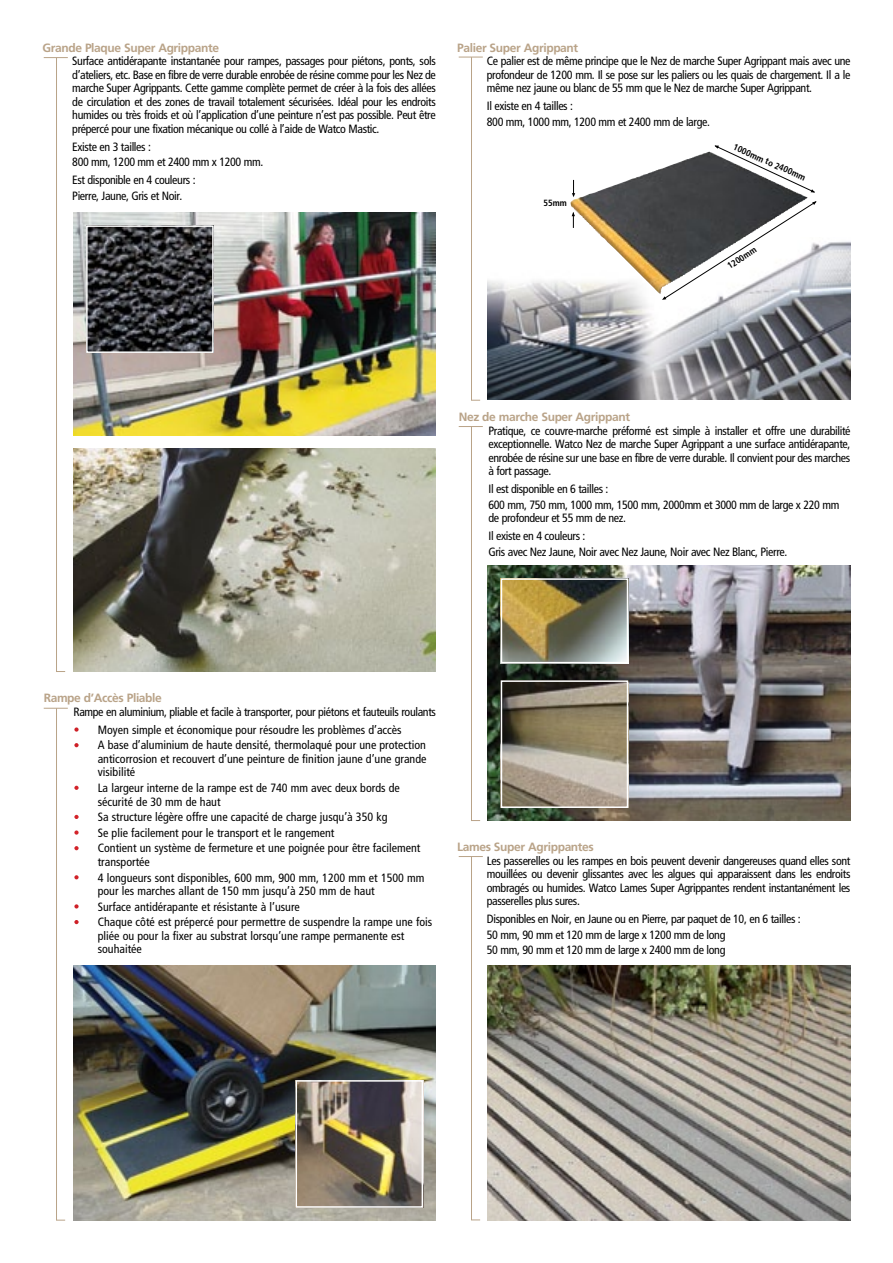
<style>
.page{position:relative;width:893px;height:1263px;background:#fff}
.page>*{position:absolute;margin:0;border:0;box-sizing:border-box;transform-origin:0 0}
.t1{font:condensed 12px/13.5px "Frutiger";letter-spacing:-.03em;color:#000}
.t2{font:condensed 12px/13.5px "Frutiger";color:#000}
.t3{font:700 12px "Frutiger";letter-spacing:-.03em;color:#b9a388}
.t4{font:700 condensed 9px "Frutiger";color:#000}
.s1{color:#fff}
</style>
<div class="page">
<svg style="left:459px;top:57px;width:24px;height:344px"></svg>
<svg style="left:459px;top:426px;width:24px;height:395px"></svg>
<svg style="left:459px;top:856px;width:24px;height:364px"></svg>
<svg style="left:44px;top:708px;width:24px;height:512px"></svg>
<svg style="left:44px;top:57px;width:24px;height:615px"></svg>
<img style="left:488px;top:566px;width:362px;height:255px">
<img style="left:504px;top:581px;width:121px;height:79px">
<div style="left:501px;top:578px;width:127px;height:85px;border:2px solid #fff"></div>
<img style="left:488px;top:965px;width:362px;height:255px">
<img style="left:73px;top:449px;width:363px;height:223px">
<img style="left:73px;top:213px;width:363px;height:223px">
<img style="left:89px;top:228px;width:122px;height:122px">
<div style="left:86px;top:225px;width:128px;height:128px;border:2px solid #fff"></div>
<img style="left:73px;top:965px;width:363px;height:255px">
<img style="left:504px;top:683px;width:121px;height:122px">
<div style="left:501px;top:680px;width:127px;height:128px;border:2px solid #fff"></div>
<img style="left:488px;top:241px;width:362px;height:159px">
<img style="left:571px;top:153px;width:176px;height:141px">
<svg style="left:714px;top:145px;width:101px;height:48px"></svg>
<svg style="left:662px;top:201px;width:155px;height:99px"></svg>
<img style="left:299px;top:1083px;width:121px;height:122px">
<div style="left:296px;top:1080px;width:127px;height:128px;border:2px solid #fff"></div>
<p class="t3" style="left:43px;top:41px;width:178px">Grande Plaque Super Agrippante</p>
<p class="t1" style="left:72px;top:55px;width:365px;text-align:justify">Surface antidérapante instantanée pour rampes, passages pour piétons, ponts, sols d’ateliers, etc. Base en fibre de verre durable enrobée de résine comme pour les Nez de marche Super Agrippants. Cette gamme complète permet de créer à la fois des allées de circulation et des zones de travail totalement sécurisées. Idéal pour les endroits humides ou très froids et où l’application d’une peinture n’est pas possible. Peut être prépercé pour une fixation mécanique ou collé à l’aide de Watco Mastic.</p>
<p class="t1" style="left:72px;top:139px;width:193px;line-height:15.6px">Existe en 3 tailles :<br>800 mm, 1200 mm et 2400 mm x 1200 mm.</p>
<p class="t1" style="left:72px;top:172px;width:125px;line-height:15.6px">Est disponible en 4 couleurs :<br>Pierre, Jaune, Gris et Noir.</p>
<p class="t3" style="left:457px;top:41px;width:123px">Palier Super Agrippant</p>
<p class="t1" style="left:487px;top:54px;width:365px;text-align:justify">Ce palier est de même principe que le Nez de marche Super Agrippant mais avec une profondeur de 1200 mm. Il se pose sur les paliers ou les quais de chargement. Il a le même nez jaune ou blanc de 55 mm que le Nez de marche Super Agrippant.</p>
<p class="t1" style="left:487px;top:98px;width:225px;line-height:15.6px">Il existe en 4 tailles :<br>800 mm, 1000 mm, 1200 mm et 2400 mm de large.</p>
<p class="t4" style="left:543px;top:197px;width:25px">55mm</p>
<p class="t4" style="left:736px;top:141px;width:80px;rotate:24deg">1000mm to 2400mm</p>
<p class="t4" style="left:725px;top:262px;width:34px;rotate:-33deg">1200mm</p>
<p class="t3" style="left:459px;top:410px;width:173px">Nez de marche Super Agrippant</p>
<p class="t1" style="left:488px;top:424px;width:364px;text-align:justify">Pratique, ce couvre-marche préformé est simple à installer et offre une durabilité exceptionnelle. Watco Nez de marche Super Agrippant a une surface antidérapante, enrobée de résine sur une base en fibre de verre durable. Il convient pour des marches à fort passage.</p>
<p class="t1" style="left:488px;top:481px;width:352px;line-height:15.6px">Il est disponible en 6 tailles :<br>600 mm, 750 mm, 1000 mm, 1500 mm, 2000mm et 3000 mm de large x 220 mm</p>
<p class="t1" style="left:488px;top:509px;width:139px;line-height:17.7px">de profondeur et 55 mm de nez.<br>Il existe en 4 couleurs :</p>
<p class="t1" style="left:488px;top:545px;width:300px">Gris avec Nez Jaune, Noir avec Nez Jaune, Noir avec Nez Blanc, Pierre.</p>
<p class="t3" style="left:44px;top:691px;width:120px">Rampe d’Accès Pliable</p>
<p class="t1" style="left:73px;top:705px;width:364px">Rampe en aluminium, pliable et facile à transporter, pour piétons et fauteuils roulants</p>
<p class="t2" style="left:73px;top:723px;width:330px"><span class="s1">•</span> Moyen simple et économique pour résoudre les problèmes d’accès</p>
<p class="t1" style="left:98px;top:738px;width:330px;text-align:justify;text-indent:-24px"><span class="s1">•</span> A base d’aluminium de haute densité, thermolaqué pour une protection anticorrosion et recouvert d’une peinture de finition jaune d’une grande visibilité</p>
<p class="t2" style="left:98px;top:781px;width:304px;text-indent:-24px"><span class="s1">•</span> La largeur interne de la rampe est de 740 mm avec deux bords de sécurité de 30 mm de haut</p>
<p class="t2" style="left:73px;top:810px;width:316px"><span class="s1">•</span> Sa structure légère offre une capacité de charge jusqu’à 350 kg</p>
<p class="t2" style="left:73px;top:826px;width:262px"><span class="s1">•</span> Se plie facilement pour le transport et le rangement</p>
<p class="t2" style="left:98px;top:841px;width:324px;text-indent:-24px"><span class="s1">•</span> Contient un système de fermeture et une poignée pour être facilement transportée</p>
<p class="t2" style="left:98px;top:871px;width:328px;text-indent:-24px"><span class="s1">•</span> 4 longueurs sont disponibles, 600 mm, 900 mm, 1200 mm et 1500 mm pour les marches allant de 150 mm jusqu’à 250 mm de haut</p>
<p class="t2" style="left:73px;top:900px;width:228px"><span class="s1">•</span> Surface antidérapante et résistante à l’usure</p>
<p class="t2" style="left:98px;top:915px;width:336px;text-indent:-24px"><span class="s1">•</span> Chaque côté est prépercé pour permettre de suspendre la rampe une fois pliée ou pour la fixer au substrat lorsqu’une rampe permanente est souhaitée</p>
<p class="t3" style="left:457px;top:840px;width:138px">Lames Super Agrippantes</p>
<p class="t1" style="left:487px;top:854px;width:365px;text-align:justify">Les passerelles ou les rampes en bois peuvent devenir dangereuses quand elles sont mouillées ou devenir glissantes avec les algues qui apparaissent dans les endroits ombragés ou humides. Watco Lames Super Agrippantes rendent instantanément les passerelles plus sures.</p>
<p class="t1" style="left:487px;top:911px;width:315px;line-height:15.6px">Disponibles en Noir, en Jaune ou en Pierre, par paquet de 10, en 6 tailles :<br>50 mm, 90 mm et 120 mm de large x 1200 mm de long<br>50 mm, 90 mm et 120 mm de large x 2400 mm de long</p>
</div>
